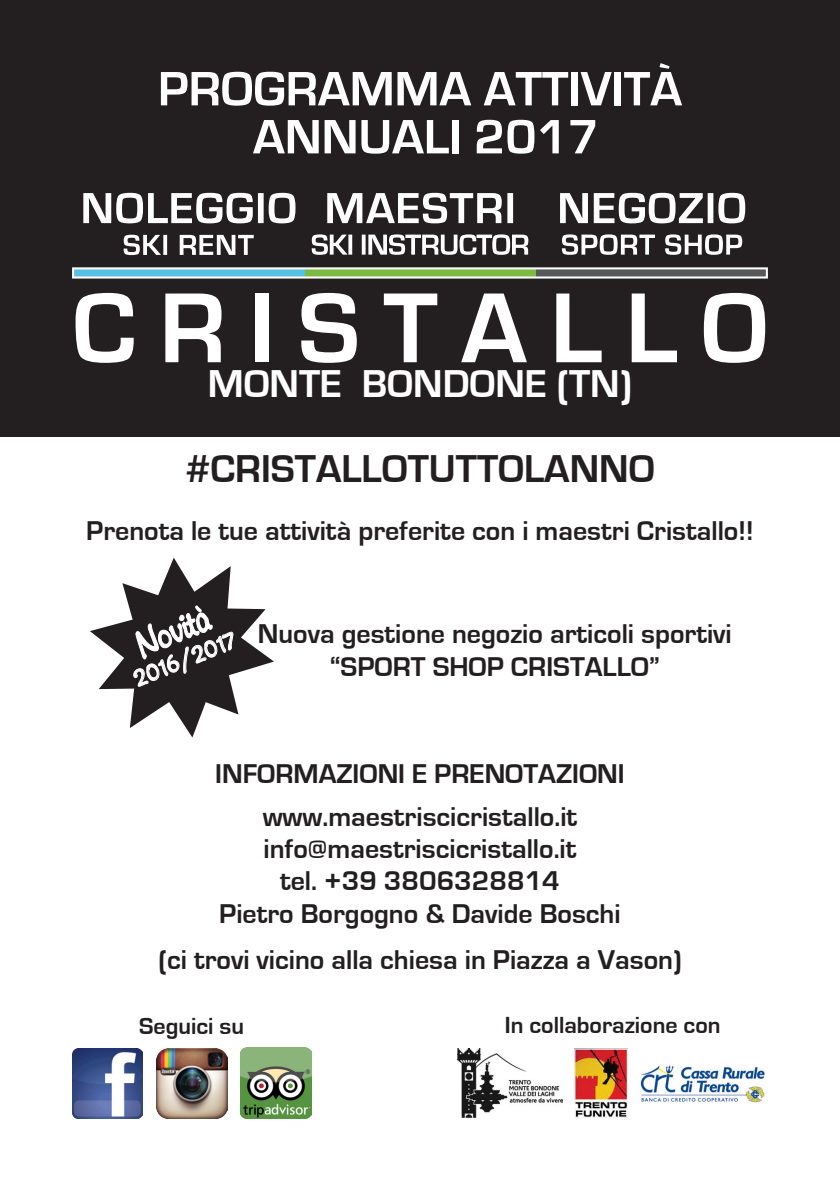
<style>
.page{position:relative;width:840px;height:1191px;background:#fff}
.page>*{position:absolute;margin:0;border:0;box-sizing:border-box;transform-origin:0 0}
.t1{font:700 103px "Eurostile";letter-spacing:.225em;color:#fff}
.t2{font:700 50px "Eurostile";color:#fff}
.t3{font:40.6px "Montauk Pro";color:#fff}
.t4{font:700 40px "Eurostile";color:#231f20}
.t5{font:700 40px "Eurostile";color:#fff}
.t6{font:700 28px "Eurostile";color:#231f20}
.t7{font:26px "Montauk Pro";color:#fff}
.t8{font:700 24px "Eurostile";color:#231f20}
</style>
<div class="page">
<div style="left:0;top:0;width:839px;height:437px;background:#231f20"></div>
<div style="left:304px;top:268px;width:231px;height:9px;background:#7bbb41"></div>
<div style="left:73px;top:268px;width:231px;height:9px;background:#56bfe3"></div>
<div style="left:535px;top:268px;width:230px;height:9px;background:#57585a"></div>
<svg style="left:83px;top:193px;width:212px;height:30px"></svg>
<svg style="left:123px;top:235px;width:130px;height:20px"></svg>
<svg style="left:327px;top:193px;width:186px;height:30px"></svg>
<svg style="left:311px;top:234px;width:217px;height:21px"></svg>
<svg style="left:560px;top:193px;width:184px;height:30px"></svg>
<svg style="left:561px;top:234px;width:180px;height:21px"></svg>
<div style="left:72px;top:267px;width:695px;height:11px;border:2px solid #fff"></div>
<svg style="left:90px;top:557px;width:184px;height:180px"></svg>
<img style="left:72px;top:1048px;width:71px;height:70px">
<img style="left:156px;top:1048px;width:71px;height:70px">
<img style="left:241px;top:1047px;width:70px;height:71px">
<img style="left:574px;top:1049px;width:53px;height:68px">
<img style="left:640px;top:1065px;width:125px;height:38px">
<img style="left:457px;top:1048px;width:105px;height:70px">
<p class="t2" style="left:158px;top:62px;width:525px">PROGRAMMA ATTIVITÀ</p>
<p class="t2" style="left:253px;top:110px;width:348px">ANNUALI 2017</p>
<p class="t1" style="left:72px;top:272px;width:697px">CRISTALLO</p>
<p class="t5" style="left:208px;top:362px;width:425px">MONTE BONDONE (TN)</p>
<p class="t4" style="left:185px;top:447px;width:470px">#CRISTALLOTUTTOLANNO</p>
<p class="t6" style="left:86px;top:516px;width:668px">Prenota le tue attività preferite con i maestri Cristallo!!</p>
<p class="t3" style="left:127px;top:622px;width:78px;rotate:-22deg">Novità</p>
<p class="t7" style="left:128px;top:664px;width:109px;rotate:-22deg">2016/2017</p>
<p class="t6" style="left:258px;top:618px;width:475px">Nuova gestione negozio articoli sportivi</p>
<p class="t6" style="left:330px;top:652px;width:331px">“SPORT SHOP CRISTALLO”</p>
<p class="t6" style="left:215px;top:759px;width:411px">INFORMAZIONI E PRENOTAZIONI</p>
<p class="t6" style="left:262px;top:801px;width:316px">www.maestriscicristallo.it</p>
<p class="t6" style="left:263px;top:833px;width:314px">info@maestriscicristallo.it</p>
<p class="t6" style="left:280px;top:865px;width:281px">tel. +39 3806328814</p>
<p class="t6" style="left:219px;top:898px;width:403px">Pietro Borgogno &amp; Davide Boschi</p>
<p class="t6" style="left:158px;top:944px;width:524px">(ci trovi vicino alla chiesa in Piazza a Vason)</p>
<p class="t8" style="left:139px;top:1012px;width:106px">Seguici su</p>
<p class="t8" style="left:504px;top:1012px;width:217px">In collaborazione con</p>
</div>
